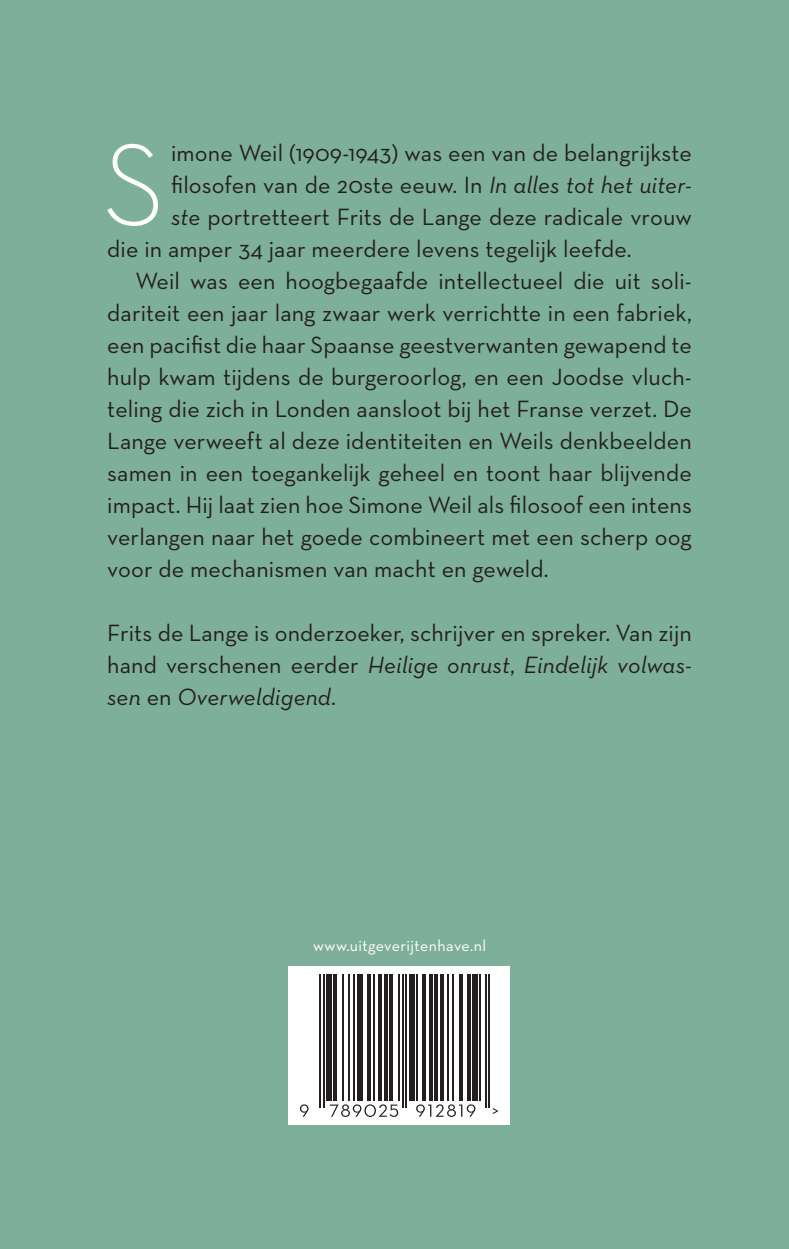
<style>
.page{position:relative;width:789px;height:1249px;background:#fff}
.page>*{position:absolute;margin:0;border:0;box-sizing:border-box;transform-origin:0 0}
.t1{font:300 118.2px "Neutra Text";color:#fff}
.t2{font:24px/32px "Neutra Text";letter-spacing:.005em;color:#231f20;text-align:justify}
.t3{font:16px "Neutra Text";letter-spacing:.025em;color:#fff}
.s1{font-style:italic}
</style>
<div class="page">
<div style="left:776px;top:0;width:12px;height:1249px;background:#7eaf9b"></div>
<div style="left:0;top:0;width:782px;height:1249px;background:#7eaf9b"></div>
<div style="left:288px;top:966px;width:221px;height:159px;background:#fff"></div>
<hr style="left:319px;top:974px;width:1px;height:134px;background:#231f20">
<hr style="left:322px;top:974px;width:2px;height:134px;background:#231f20">
<div style="left:326px;top:974px;width:5px;height:126px;background:#231f20"></div>
<hr style="left:333px;top:974px;width:4px;height:126px;background:#231f20">
<hr style="left:342px;top:974px;width:2px;height:126px;background:#231f20">
<hr style="left:347px;top:974px;width:2px;height:126px;background:#231f20">
<hr style="left:353px;top:974px;width:2px;height:126px;background:#231f20">
<div style="left:356px;top:974px;width:6px;height:126px;background:#231f20"></div>
<hr style="left:367px;top:974px;width:4px;height:126px;background:#231f20">
<hr style="left:373px;top:974px;width:1px;height:126px;background:#231f20">
<hr style="left:378px;top:974px;width:4px;height:126px;background:#231f20">
<svg style="left:384px;top:974px;width:3px;height:126px"></svg>
<hr style="left:389px;top:974px;width:3px;height:126px;background:#231f20">
<hr style="left:398px;top:974px;width:2px;height:126px;background:#231f20">
<hr style="left:401px;top:974px;width:2px;height:134px;background:#231f20">
<hr style="left:405px;top:974px;width:2px;height:134px;background:#231f20">
<div style="left:409px;top:974px;width:5px;height:126px;background:#231f20"></div>
<hr style="left:416px;top:974px;width:2px;height:126px;background:#231f20">
<svg style="left:422px;top:974px;width:3px;height:126px"></svg>
<svg style="left:429px;top:974px;width:3px;height:126px"></svg>
<hr style="left:434px;top:974px;width:3px;height:126px;background:#231f20">
<svg style="left:440px;top:974px;width:3px;height:126px"></svg>
<hr style="left:446px;top:974px;width:2px;height:126px;background:#231f20">
<hr style="left:452px;top:974px;width:2px;height:126px;background:#231f20">
<hr style="left:459px;top:974px;width:4px;height:126px;background:#231f20">
<svg style="left:467px;top:974px;width:3px;height:126px"></svg>
<div style="left:472px;top:974px;width:5px;height:126px;background:#231f20"></div>
<hr style="left:479px;top:974px;width:2px;height:126px;background:#231f20">
<hr style="left:484px;top:974px;width:2px;height:134px;background:#231f20">
<hr style="left:488px;top:974px;width:2px;height:134px;background:#231f20">
<svg style="left:300px;top:1104px;width:8px;height:13px"></svg>
<svg style="left:329px;top:1104px;width:69px;height:13px"></svg>
<svg style="left:416px;top:1104px;width:59px;height:13px"></svg>
<svg style="left:492px;top:1108px;width:6px;height:6px"></svg>
<h1 class="t1" style="left:103px;top:113px;width:64px">S</h1>
<p class="t2" style="left:171px;top:136px;width:522px">imone Weil (1909-1943) was een van de belangrijkste</p>
<p class="t2" style="left:171px;top:168px;width:522px">filosofen van de 20ste eeuw. In <span class="s1">In alles tot het uiter-</span></p>
<p class="t2" style="left:171px;top:200px;width:522px"><span class="s1">ste</span> portretteert Frits de Lange deze radicale vrouw</p>
<p class="t2" style="left:107px;top:232px;width:525px">die in amper 34 jaar meerdere levens tegelijk leefde.</p>
<p class="t2" style="left:135px;top:264px;width:557px">Weil was een hoogbegaafde intellectueel die uit soli-</p>
<p class="t2" style="left:107px;top:296px;width:585px">dariteit een jaar lang zwaar werk verrichtte in een fabriek,</p>
<p class="t2" style="left:107px;top:328px;width:585px">een pacifist die haar Spaanse geestverwanten gewapend te</p>
<p class="t2" style="left:107px;top:360px;width:585px">hulp kwam tijdens de burgeroorlog, en een Joodse vluch-</p>
<p class="t2" style="left:107px;top:392px;width:585px">teling die zich in Londen aansloot bij het Franse verzet. De</p>
<p class="t2" style="left:107px;top:424px;width:585px">Lange verweeft al deze identiteiten en Weils denkbeelden</p>
<p class="t2" style="left:107px;top:456px;width:585px">samen in een toegankelijk geheel en toont haar blijvende</p>
<p class="t2" style="left:107px;top:488px;width:585px">impact. Hij laat zien hoe Simone Weil als filosoof een intens</p>
<p class="t2" style="left:107px;top:520px;width:585px">verlangen naar het goede combineert met een scherp oog</p>
<p class="t2" style="left:107px;top:552px;width:442px">voor de mechanismen van macht en geweld.</p>
<p class="t2" style="left:107px;top:616px;width:585px">Frits de Lange is onderzoeker, schrijver en spreker. Van zijn hand verschenen eerder <span class="s1">Heilige onrust</span>, <span class="s1">Eindelijk volwas&shy;sen</span> en <span class="s1">Overweldigend</span>.</p>
<p class="t3" style="left:313px;top:935px;width:174px">www.uitgeverijtenhave.nl</p>
</div>
